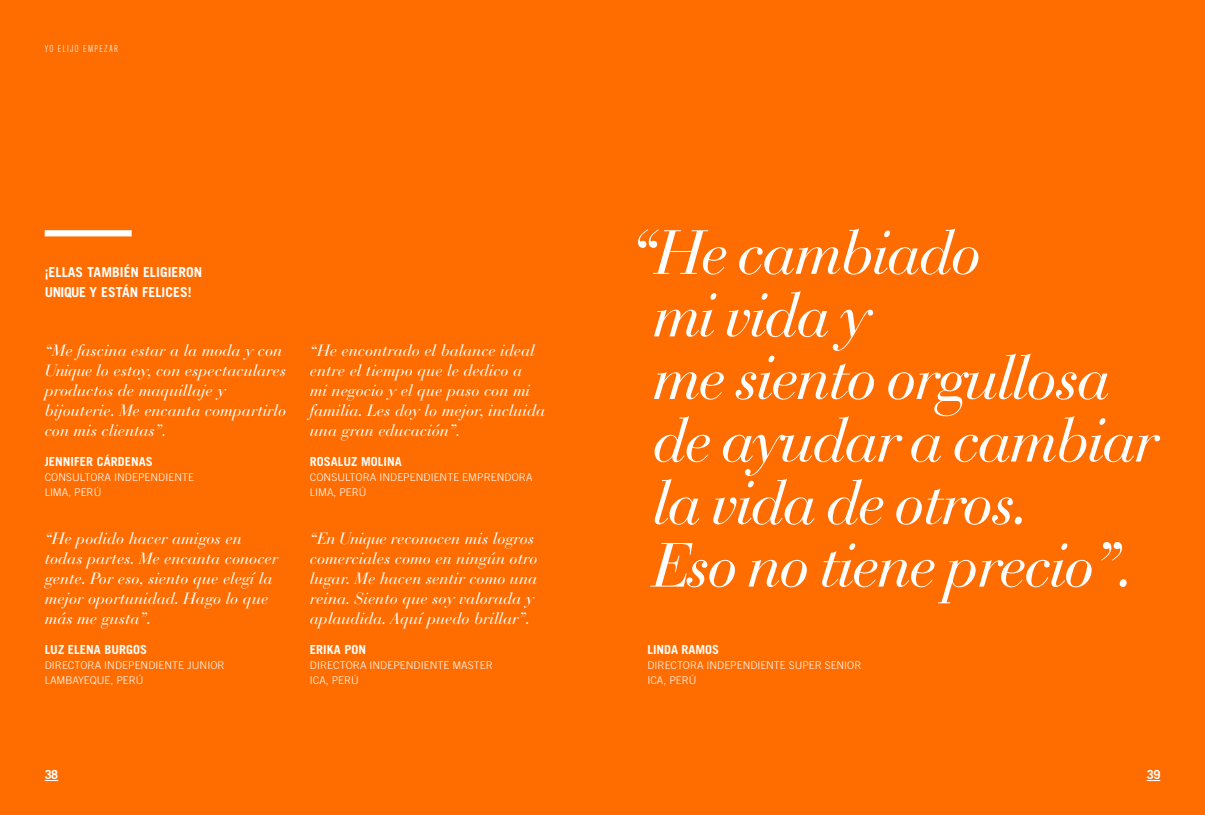
<style>
.page{position:relative;width:1205px;height:815px;background:#fff}
.page>*{position:absolute;margin:0;border:0;box-sizing:border-box;transform-origin:0 0}
.t1{font:italic 61.88px/62.5px "Bauer Bodoni Std";letter-spacing:-.04em;color:#fff}
.t2{font:italic 16.25px/20px "Bauer Bodoni Std";color:#fff}
.t3{font:700 13.75px/20px "Trade Gothic LT Std";letter-spacing:.005em;color:#fff}
.t4{font:700 12.5px "Trade Gothic LT Std";letter-spacing:.005em;color:#fff}
.t5{font:300 10.62px/15px "Trade Gothic LT Std";letter-spacing:.005em;color:#fff}
.t6{font:300 condensed 10px "Akzidenz Grotesk Std";letter-spacing:.13em;color:#fff}
</style>
<div class="page">
<div style="left:0;top:0;width:1204px;height:814px;background:#ff6c00"></div>
<svg style="left:1146px;top:780px;width:13px;height:1px"></svg>
<svg style="left:45px;top:780px;width:13px;height:1px"></svg>
<div style="left:45px;top:230px;width:87px;height:6px;background:#fff"></div>
<p class="t6" style="left:45px;top:43px;width:75px">YO ELIJO EMPEZAR</p>
<p class="t3" style="left:45px;top:262px;width:159px">¡ELLAS TAMBIÉN ELIGIERON<br>UNIQUE Y ESTÁN FELICES!</p>
<p class="t2" style="left:45px;top:342px;width:243px">“Me fascina estar a la moda y con<br>Unique lo estoy, con espectaculares productos de maquillaje y bijouterie. Me encanta compartirlo con mis clientas”.</p>
<p class="t4" style="left:45px;top:454px;width:109px">JENNIFER CÁRDENAS</p>
<p class="t5" style="left:45px;top:471px;width:151px">CONSULTORA INDEPENDIENTE<br>LIMA, PERÚ</p>
<p class="t2" style="left:45px;top:529px;width:235px">“He podido hacer amigos en todas partes. Me encanta conocer gente. Por eso, siento que elegí la mejor oportunidad. Hago lo que más me gusta”.</p>
<p class="t4" style="left:45px;top:642px;width:104px">LUZ ELENA BURGOS</p>
<p class="t5" style="left:45px;top:658px;width:181px">DIRECTORA INDEPENDIENTE JUNIOR<br>LAMBAYEQUE, PERÚ</p>
<p class="t2" style="left:310px;top:342px;width:236px">“He encontrado el balance ideal entre el tiempo que le dedico a<br>mi negocio y el que paso con mi familia. Les doy lo mejor, incluida una gran educación”.</p>
<p class="t4" style="left:310px;top:454px;width:93px">ROSALUZ MOLINA</p>
<p class="t5" style="left:310px;top:471px;width:224px">CONSULTORA INDEPENDIENTE EMPRENDORA<br>LIMA, PERÚ</p>
<p class="t2" style="left:310px;top:529px;width:229px">“En Unique reconocen mis logros comerciales como en ningún otro lugar. Me hacen sentir como una reina. Siento que soy valorada y aplaudida. Aquí puedo brillar”.</p>
<p class="t4" style="left:310px;top:642px;width:58px">ERIKA PON</p>
<p class="t5" style="left:310px;top:658px;width:184px">DIRECTORA INDEPENDIENTE MASTER<br>ICA, PERÚ</p>
<p class="t4" style="left:45px;top:767px;width:15px">38</p>
<h1 class="t1" style="left:652px;top:227px;width:507px;text-indent:-23px">“He cambiado<br>mi vida y<br>me siento orgullosa de ayudar a cambiar la vida de otros.<br>Eso no tiene precio”.</h1>
<p class="t4" style="left:647px;top:642px;width:73px">LINDA RAMOS</p>
<p class="t5" style="left:647px;top:658px;width:215px">DIRECTORA INDEPENDIENTE SUPER SENIOR<br>ICA, PERÚ</p>
<p class="t4" style="left:1146px;top:767px;width:15px">39</p>
</div>
